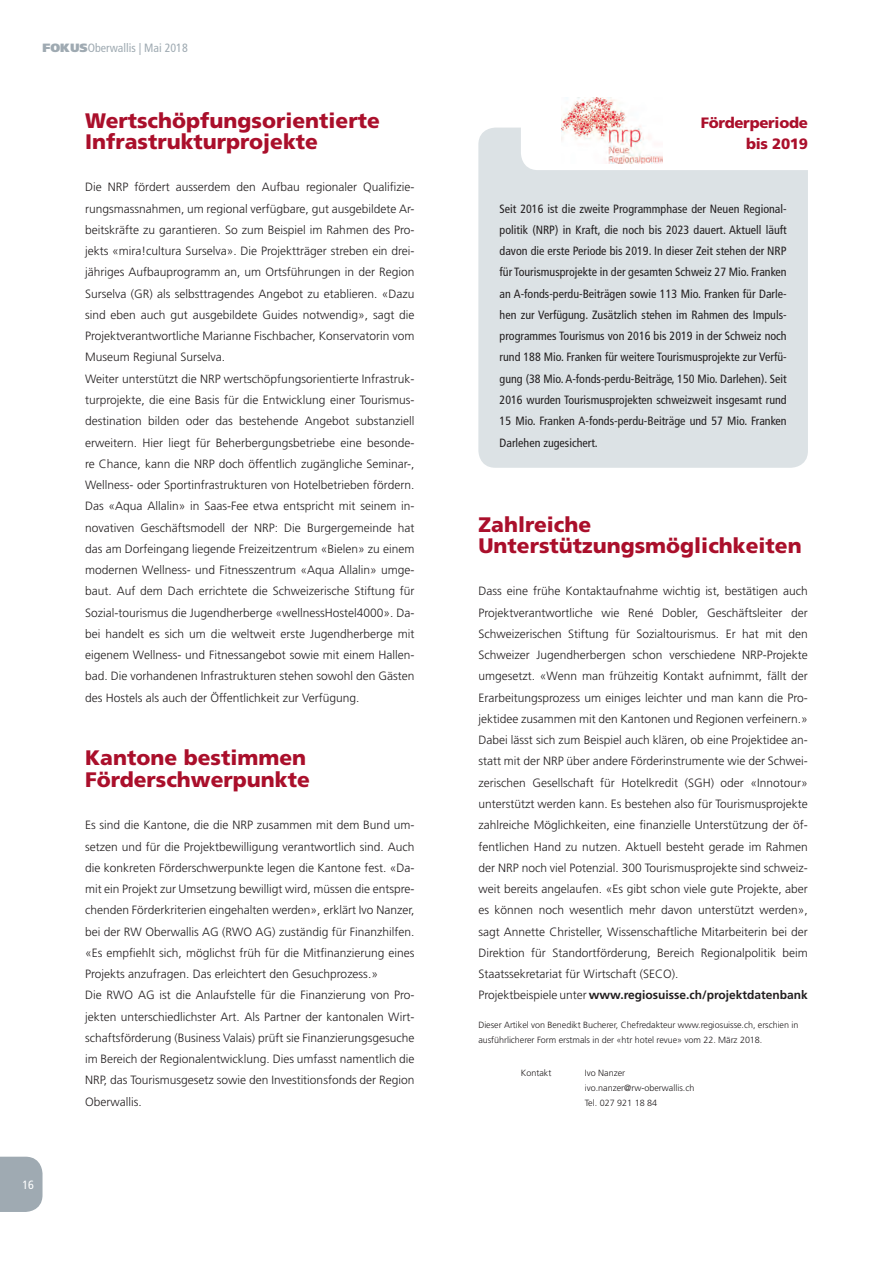
<style>
.page{position:relative;width:893px;height:1263px;background:#fff}
.page>*{position:absolute;margin:0;border:0;box-sizing:border-box;transform-origin:0 0}
.t1{font:900 21px "Frutiger";color:#aa0f2b}
.t2{font:900 15px "Frutiger";letter-spacing:-.02em;color:#aa0f2b}
.t3{font:300 12px/21.3px "Frutiger";color:#231f20;text-align:justify}
.t4{font:condensed 12px/21.3px "Frutiger";color:#231f20;text-align:justify}
.t5{font:700 12px "Frutiger";color:#231f20}
.t6{font:condensed 12px "Frutiger";color:#9faab2}
.t7{font:condensed 12px "Frutiger";color:#fff}
.t8{font:300 9px/15px "Frutiger";letter-spacing:-.005em;color:#231f20}
.s1{font-weight:900;font-stretch:normal}
.s2{font-weight:300}
</style>
<div class="page">
<svg style="left:0;top:1157px;width:43px;height:55px;background:#a4afb6"></svg>
<div style="left:478px;top:128px;width:330px;height:340px;background:#dce2e5;border-radius:17px"></div>
<div style="left:521px;top:128px;width:287px;height:42px;background:#fff"></div>
<img style="left:561px;top:97px;width:101px;height:67px">
<p class="t6" style="left:43px;top:41px;width:147px"><span class="s1">FOKUS</span>Oberwallis | Mai 2018</p>
<p class="t1" style="left:85px;top:108px;width:296px">Wertschöpfungsorientierte</p>
<p class="t1" style="left:85px;top:129px;width:234px">Infrastrukturprojekte</p>
<p class="t3" style="left:85px;top:177px;width:331px">Die NRP fördert ausserdem den Aufbau regionaler Qualifizie&shy;rungsmassnahmen, um regional verfügbare, gut ausgebildete Ar&shy;beitskräfte zu garantieren. So zum Beispiel im Rahmen des Pro&shy;jekts «mira!cultura Surselva». Die Projektträger streben ein drei&shy;jähriges Aufbauprogramm an, um Ortsführungen in der Region Surselva (GR) als selbsttragendes Angebot zu etablieren. «Dazu sind eben auch gut ausgebildete Guides notwendig», sagt die Projektverantwortliche Marianne Fischbacher, Konservatorin vom Museum Regiunal Surselva.</p>
<p class="t3" style="left:85px;top:368px;width:331px">Weiter unterstützt die NRP wertschöpfungsorientierte Infrastruk&shy;turprojekte, die eine Basis für die Entwicklung einer Tourismus&shy;destination bilden oder das bestehende Angebot substanziell erweitern. Hier liegt für Beherbergungsbetriebe eine besonde&shy;re Chance, kann die NRP doch öffentlich zugängliche Seminar-, Wellness- oder Sportinfrastrukturen von Hotelbetrieben fördern.<br>Das «Aqua Allalin» in Saas-Fee etwa entspricht mit seinem in&shy;novativen Geschäftsmodell der NRP: Die Burgergemeinde hat das am Dorfeingang liegende Freizeitzentrum «Bielen» zu einem modernen Wellness- und Fitnesszentrum «Aqua Allalin» umge&shy;baut. Auf dem Dach errichtete die Schweizerische Stiftung für Sozial-tourismus die Jugendherberge «wellnessHostel4000». Da&shy;bei handelt es sich um die weltweit erste Jugendherberge mit eigenem Wellness- und Fitnessangebot sowie mit einem Hallen&shy;bad. Die vorhandenen Infrastrukturen stehen sowohl den Gästen des Hostels als auch der Öffentlichkeit zur Verfügung.</p>
<p class="t1" style="left:85px;top:745px;width:223px">Kantone bestimmen</p>
<p class="t1" style="left:85px;top:767px;width:226px">Förderschwerpunkte</p>
<p class="t3" style="left:85px;top:814px;width:331px">Es sind die Kantone, die die NRP zusammen mit dem Bund um&shy;setzen und für die Projektbewilligung verantwortlich sind. Auch die konkreten Förderschwerpunkte legen die Kantone fest. «Da&shy;mit ein Projekt zur Umsetzung bewilligt wird, müssen die entspre&shy;chenden Förderkriterien eingehalten werden», erklärt Ivo Nanzer, bei der RW Oberwallis AG (RWO AG) zuständig für Finanzhilfen. «Es empfiehlt sich, möglichst früh für die Mitfinanzierung eines Projekts anzufragen. Das erleichtert den Gesuchprozess.»</p>
<p class="t3" style="left:85px;top:984px;width:331px">Die RWO AG ist die Anlaufstelle für die Finanzierung von Pro&shy;jekten unterschiedlichster Art. Als Partner der kantonalen Wirt&shy;schaftsförderung (Business Valais) prüft sie Finanzierungsgesuche im Bereich der Regionalentwicklung. Dies umfasst namentlich die NRP, das Tourismusgesetz sowie den Investitionsfonds der Region Oberwallis.</p>
<p class="t7" style="left:22px;top:1178px;width:13px">16</p>
<p class="t2" style="left:701px;top:113px;width:109px">Förderperiode</p>
<p class="t2" style="left:746px;top:135px;width:63px">bis 2019</p>
<p class="t4" style="left:500px;top:198px;width:289px">Seit 2016 ist die zweite Programmphase der Neuen Regional&shy;politik (NRP) in Kraft, die noch bis 2023 dauert. Aktuell läuft davon die erste Periode bis 2019. In dieser Zeit stehen der NRP für Tourismusprojekte in der gesamten Schweiz 27 Mio. Franken an A-fonds-perdu-Beiträgen sowie 113 Mio. Franken für Darle&shy;hen zur Verfügung. Zusätzlich stehen im Rahmen des Impuls&shy;programmes Tourismus von 2016 bis 2019 in der Schweiz noch rund 188 Mio. Franken für weitere Tourismusprojekte zur Verfü&shy;gung (38 Mio. A-fonds-perdu-Beiträge, 150 Mio. Darlehen). Seit 2016 wurden Tourismusprojekten schweizweit insgesamt rund 15 Mio. Franken A-fonds-perdu-Beiträge und 57 Mio. Franken Darlehen zugesichert.</p>
<p class="t1" style="left:478px;top:511px;width:114px">Zahlreiche</p>
<p class="t1" style="left:478px;top:533px;width:325px">Unterstützungsmöglichkeiten</p>
<p class="t3" style="left:478px;top:580px;width:331px">Dass eine frühe Kontaktaufnahme wichtig ist, bestätigen auch Projektverantwortliche wie René Dobler, Geschäftsleiter der Schweizerischen Stiftung für Sozialtourismus. Er hat mit den Schweizer Jugendherbergen schon verschiedene NRP-Projekte umgesetzt. «Wenn man frühzeitig Kontakt aufnimmt, fällt der Erarbeitungsprozess um einiges leichter und man kann die Pro&shy;jektidee zusammen mit den Kantonen und Regionen verfeinern.» Dabei lässt sich zum Beispiel auch klären, ob eine Projektidee an&shy;statt mit der NRP über andere Förderinstrumente wie der Schwei&shy;zerischen Gesellschaft für Hotelkredit (SGH) oder «Innotour» unterstützt werden kann. Es bestehen also für Tourismusprojekte zahlreiche Möglichkeiten, eine finanzielle Unterstützung der öf&shy;fentlichen Hand zu nutzen. Aktuell besteht gerade im Rahmen der NRP noch viel Potenzial. 300 Tourismusprojekte sind schweiz&shy;weit bereits angelaufen. «Es gibt schon viele gute Projekte, aber es können noch wesentlich mehr davon unterstützt werden», sagt Annette Christeller, Wissenschaftliche Mitarbeiterin bei der Direktion für Standortförderung, Bereich Regionalpolitik beim Staatssekretariat für Wirtschaft (SECO).</p>
<p class="t5" style="left:478px;top:988px;width:331px"><span class="s2">Projektbeispiele unter</span> www.regiosuisse.ch/projektdatenbank</p>
<p class="t8" style="left:478px;top:1017px;width:322px">Dieser Artikel von Benedikt Bucherer, Chefredakteur www.regiosuisse.ch, erschien in ausführlicherer Form erstmals in der «htr hotel revue» vom 22. März 2018.</p>
<p class="t8" style="left:521px;top:1065px;width:32px">Kontakt</p>
<p class="t8" style="left:585px;top:1065px;width:42px">Ivo Nanzer</p>
<p class="t8" style="left:585px;top:1080px;width:111px">ivo.nanzer@rw-oberwallis.ch</p>
<p class="t8" style="left:585px;top:1095px;width:74px">Tel. 027 921 18 84</p>
</div>
